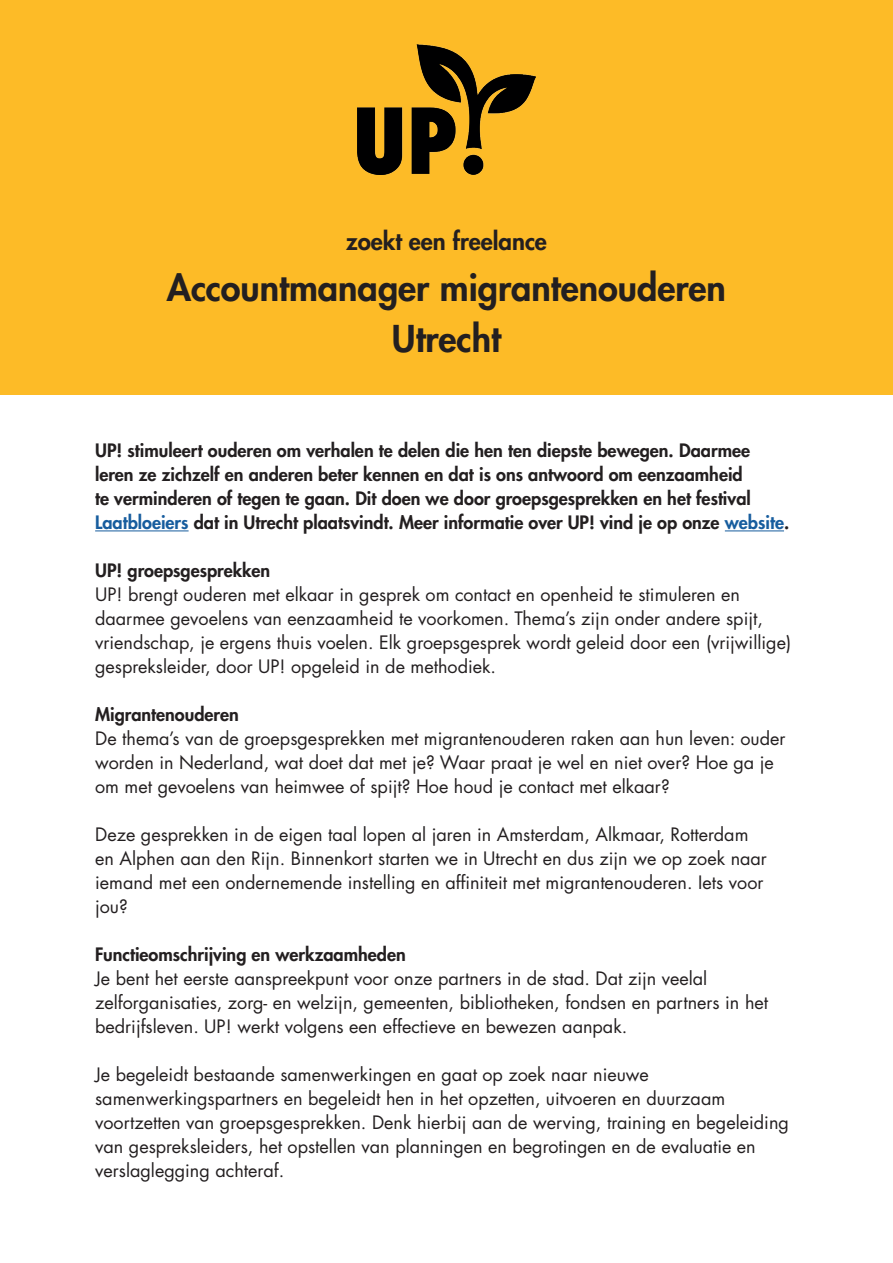
<style>
.page{position:relative;width:893px;height:1263px;background:#fff}
.page>*{position:absolute;margin:0;border:0;box-sizing:border-box;transform-origin:0 0}
.t1{font:800 36px/51px "Futura LT Pro";color:#231f20;text-align:center}
.t2{font:800 24px "Futura LT Pro";color:#231f20}
.t3{font:18px/24px "Futura LT Pro";color:#231f20}
.t4{font:800 18px/24px "Futura LT Pro";color:#231f20}
.s1{color:#175d9e}
</style>
<div class="page">
<div style="left:0;top:0;width:893px;height:394px;background:#fdbb27"></div>
<img style="left:357px;top:44px;width:179px;height:131px">
<hr style="left:95px;top:530px;width:94px;height:1px;background:#175d9e">
<hr style="left:725px;top:530px;width:59px;height:1px;background:#175d9e">
<h2 class="t2" style="left:346px;top:223px;width:202px">zoekt een freelance</h2>
<h1 class="t1" style="left:167px;top:261px;width:561px">Accountmanager migrantenouderen<br>Utrecht</h1>
<p class="t4" style="left:95px;top:438px;width:696px">UP! stimuleert ouderen om verhalen te delen die hen ten diepste bewegen. Daarmee leren ze zichzelf en anderen beter kennen en dat is ons antwoord om eenzaamheid<br>te verminderen of tegen te gaan. Dit doen we door groepsgesprekken en het festival <span class="s1">Laatbloeiers</span> dat in Utrecht plaatsvindt. Meer informatie over UP! vind je op onze <span class="s1">website</span>.</p>
<p class="t4" style="left:95px;top:558px;width:177px">UP! groepsgesprekken</p>
<p class="t3" style="left:95px;top:582px;width:698px">UP! brengt ouderen met elkaar in gesprek om contact en openheid te stimuleren en daarmee gevoelens van eenzaamheid te voorkomen. Thema’s zijn onder andere spijt, vriendschap, je ergens thuis voelen. Elk groepsgesprek wordt geleid door een (vrijwillige) gespreksleider, door UP! opgeleid in de methodiek.</p>
<p class="t4" style="left:95px;top:702px;width:145px">Migrantenouderen</p>
<p class="t3" style="left:95px;top:726px;width:692px">De thema’s van de groepsgesprekken met migrantenouderen raken aan hun leven: ouder worden in Nederland, wat doet dat met je? Waar praat je wel en niet over? Hoe ga je om met gevoelens van heimwee of spijt? Hoe houd je contact met elkaar?</p>
<p class="t3" style="left:95px;top:822px;width:673px">Deze gesprekken in de eigen taal lopen al jaren in Amsterdam, Alkmaar, Rotterdam en Alphen aan den Rijn. Binnenkort starten we in Utrecht en dus zijn we op zoek naar iemand met een ondernemende instelling en affiniteit met migrantenouderen. Iets voor jou?</p>
<p class="t4" style="left:95px;top:942px;width:312px">Functieomschrijving en werkzaamheden</p>
<p class="t3" style="left:95px;top:966px;width:674px">Je bent het eerste aanspreekpunt voor onze partners in de stad. Dat zijn veelal zelforganisaties, zorg- en welzijn, gemeenten, bibliotheken, fondsen en partners in het bedrijfsleven. UP! werkt volgens een effectieve en bewezen aanpak.</p>
<p class="t3" style="left:95px;top:1062px;width:695px">Je begeleidt bestaande samenwerkingen en gaat op zoek naar nieuwe samenwerkingspartners en begeleidt hen in het opzetten, uitvoeren en duurzaam voortzetten van groepsgesprekken. Denk hierbij aan de werving, training en begeleiding van gespreksleiders, het opstellen van planningen en begrotingen en de evaluatie en verslaglegging achteraf.</p>
</div>
